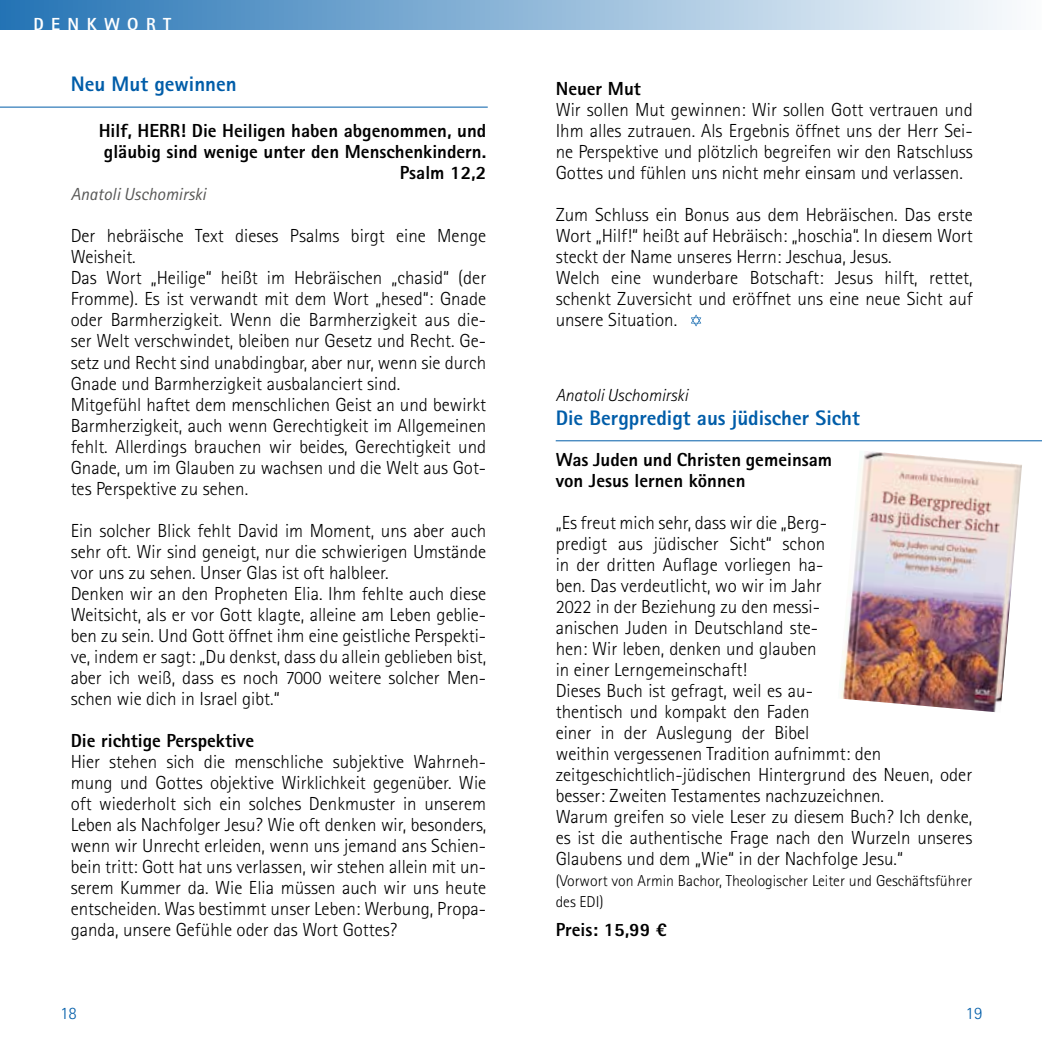
<style>
.page{position:relative;width:1042px;height:1042px;background:#fff}
.page>*{position:absolute;margin:0;border:0;box-sizing:border-box;transform-origin:0 0}
.t1{font:800 21px "Agfa Rotis Sans Serif";color:#005da9}
.t2{font:300 18.9px/21px "Agfa Rotis Sans Serif";color:#000}
.t3{font:800 18.9px/21px "Agfa Rotis Sans Serif";color:#000;text-align:right}
.t4{font:italic 17.5px "Agfa Rotis Sans Serif";color:#575756}
.t5{font:italic 300 17.5px "Agfa Rotis Sans Serif";color:#000}
.t6{font:800 17.5px "Agfa Rotis Sans Serif";letter-spacing:.42em;color:#fff}
.t7{font:300 17.5px "Agfa Rotis Sans Serif";color:#005da9}
.t8{font:300 15.75px/21px "Agfa Rotis Sans Serif";color:#000}
</style>
<div class="page">
<div style="left:0;top:0;width:1042px;height:30px;background:linear-gradient(to right,#2473b4,#fbfcfd)"></div>
<hr style="left:0;top:107px;width:488px;height:1px;background:#005da9">
<hr style="left:556px;top:440px;width:486px;height:1px;background:#005da9">
<svg style="left:691px;top:314px;width:10px;height:12px"></svg>
<img style="left:839px;top:451px;width:183px;height:261px">
<p class="t6" style="left:33px;top:13px;width:139px">DENKWORT</p>
<p class="t1" style="left:71px;top:70px;width:168px">Neu Mut gewinnen</p>
<p class="t3" style="left:99px;top:120px;width:389px">Hilf, HERR! Die Heiligen haben abgenommen, und gläubig sind wenige unter den Menschenkindern.<br>Psalm 12,2</p>
<p class="t4" style="left:71px;top:184px;width:137px">Anatoli Uschomirski</p>
<p class="t2" style="left:71px;top:226px;width:417px">Der hebräische Text dieses Psalms birgt eine Menge Weisheit.<br>Das Wort „Heilige“ heißt im Hebräischen „chasid“ (der Fromme). Es ist verwandt mit dem Wort „hesed“: Gnade oder Barmherzigkeit. Wenn die Barmherzigkeit aus die&shy;ser Welt verschwindet, bleiben nur Gesetz und Recht. Ge&shy;setz und Recht sind unabdingbar, aber nur, wenn sie durch Gnade und Barmherzigkeit ausbalanciert sind.<br>Mitgefühl haftet dem menschlichen Geist an und bewirkt Barmherzigkeit, auch wenn Gerechtigkeit im Allgemeinen fehlt. Allerdings brauchen wir beides, Gerechtigkeit und Gnade, um im Glauben zu wachsen und die Welt aus Got&shy;tes Perspektive zu sehen.</p>
<p class="t2" style="left:71px;top:520px;width:417px">Ein solcher Blick fehlt David im Moment, uns aber auch sehr oft. Wir sind geneigt, nur die schwierigen Umstände vor uns zu sehen. Unser Glas ist oft halbleer.<br>Denken wir an den Propheten Elia. Ihm fehlte auch diese Weitsicht, als er vor Gott klagte, alleine am Leben geblie&shy;ben zu sein. Und Gott öffnet ihm eine geistliche Perspekti&shy;ve, indem er sagt: „Du denkst, dass du allein geblieben bist, aber ich weiß, dass es noch 7000 weitere solcher Men&shy;schen wie dich in Israel gibt.“</p>
<p class="t3" style="left:71px;top:729px;width:185px">Die richtige Perspektive</p>
<p class="t2" style="left:71px;top:751px;width:417px;text-align:justify">Hier stehen sich die menschliche subjektive Wahrneh&shy;mung und Gottes objektive Wirklichkeit gegenüber. Wie oft wiederholt sich ein solches Denkmuster in unserem Leben als Nachfolger Jesu? Wie oft denken wir, besonders, wenn wir Unrecht erleiden, wenn uns jemand ans Schien&shy;bein tritt: Gott hat uns verlassen, wir stehen allein mit un&shy;serem Kummer da. Wie Elia müssen auch wir uns heute entscheiden. Was bestimmt unser Leben: Werbung, Propa&shy;ganda, unsere Gefühle oder das Wort Gottes?</p>
<p class="t3" style="left:556px;top:78px;width:87px">Neuer Mut</p>
<p class="t2" style="left:556px;top:100px;width:418px;text-align:justify">Wir sollen Mut gewinnen: Wir sollen Gott vertrauen und Ihm alles zutrauen. Als Ergebnis öffnet uns der Herr Sei&shy;ne Perspektive und plötzlich begreifen wir den Ratschluss Gottes und fühlen uns nicht mehr einsam und verlassen.</p>
<p class="t2" style="left:556px;top:205px;width:418px">Zum Schluss ein Bonus aus dem Hebräischen. Das erste Wort „Hilf!“ heißt auf Hebräisch: „hoschia“. In diesem Wort steckt der Name unseres Herrn: Jeschua, Jesus.<br>Welch eine wunderbare Botschaft: Jesus hilft, rettet, schenkt Zuversicht und eröffnet uns eine neue Sicht auf unsere Situation.</p>
<p class="t5" style="left:556px;top:385px;width:134px">Anatoli Uschomirski</p>
<p class="t1" style="left:556px;top:405px;width:306px">Die Bergpredigt aus jüdischer Sicht</p>
<p class="t3" style="left:556px;top:449px;width:278px;text-align:left">Was Juden und Christen gemeinsam von Jesus lernen können</p>
<p class="t2" style="left:556px;top:512px;width:418px">„Es freut mich sehr, dass wir die „Berg-<br>predigt aus jüdischer Sicht“ schon<br>in der dritten Auflage vorliegen ha-<br>ben. Das verdeutlicht, wo wir im Jahr<br>2022 in der Beziehung zu den messi-<br>anischen Juden in Deutschland ste-<br>hen: Wir leben, denken und glauben<br>in einer Lerngemeinschaft!<br>Dieses Buch ist gefragt, weil es au-<br>thentisch und kompakt den Faden<br>einer in der Auslegung der Bibel<br>weithin vergessenen Tradition aufnimmt: den zeitgeschichtlich-jüdischen Hintergrund des Neuen, oder besser: Zweiten Testamentes nachzuzeichnen.<br>Warum greifen so viele Leser zu diesem Buch? Ich denke, es ist die authentische Frage nach den Wurzeln unseres Glaubens und dem „Wie“ in der Nachfolge Jesu.“</p>
<p class="t8" style="left:556px;top:870px;width:418px">(Vorwort von Armin Bachor, Theologischer Leiter und Geschäftsführer des EDI)</p>
<p class="t3" style="left:556px;top:918px;width:112px">Preis: 15,99 €</p>
<p class="t7" style="left:60px;top:1003px;width:18px">18</p>
<p class="t7" style="left:965px;top:1003px;width:18px">19</p>
</div>
